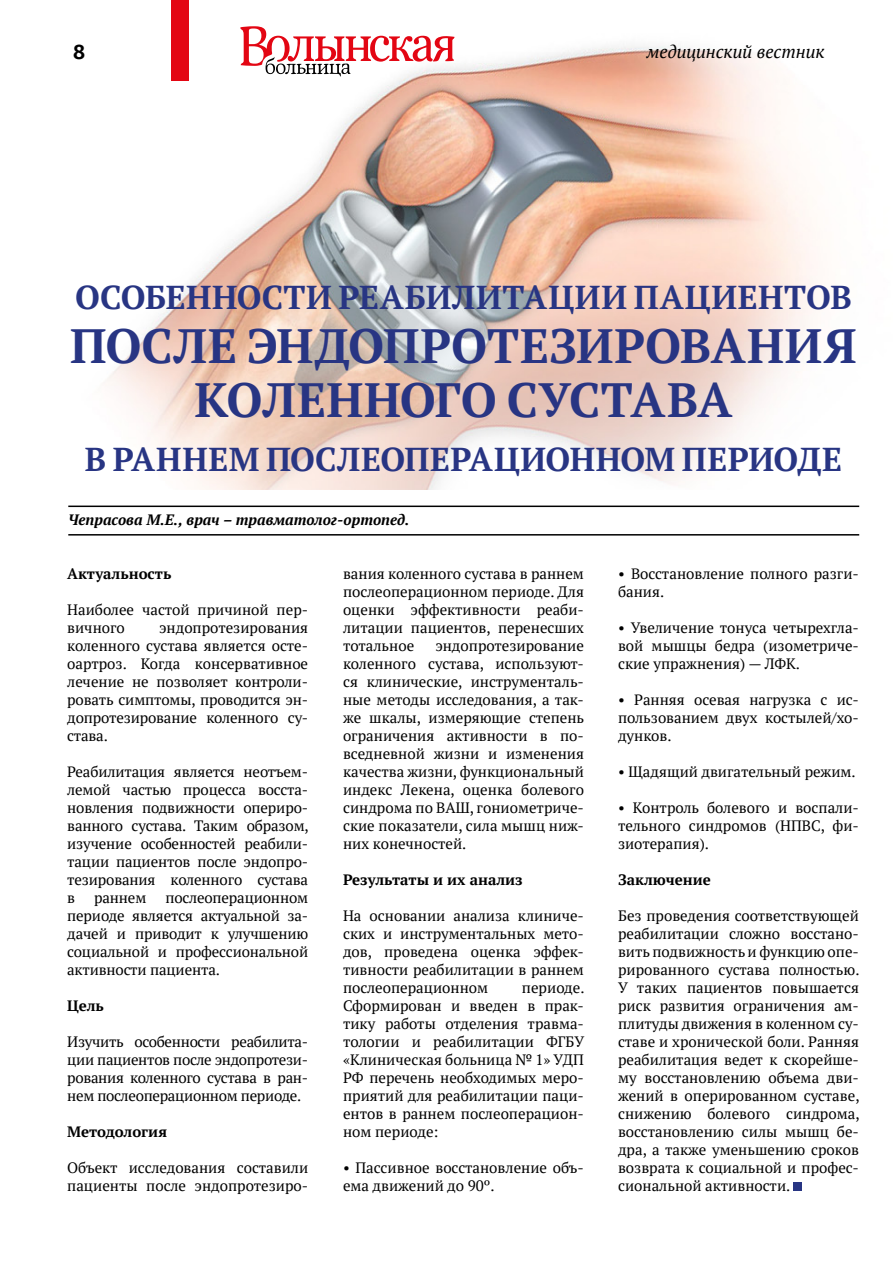
<style>
.page{position:relative;width:893px;height:1263px;background:#fff}
.page>*{position:absolute;margin:0;border:0;box-sizing:border-box;transform-origin:0 0}
.t1{font:700 48px/54px "PT Serif";color:#283583;text-align:center}
.t2{font:700 33px "PT Serif";letter-spacing:.01em;color:#283583}
.t3{font:600 21px "Fira Sans";color:#000}
.t4{font:italic 18px "PT Serif";color:#000}
.t5{font:15px/18px "PT Serif";color:#000;text-align:justify}
.t6{font:700 15px "PT Serif";color:#000}
.t7{font:italic 700 15px "PT Serif";color:#000}
</style>
<div class="page">
<img style="left:107px;top:36px;width:708px;height:453px">
<hr style="left:68px;top:506px;width:791px;height:1px;background:#000">
<hr style="left:68px;top:534px;width:791px;height:2px;background:#000">
<div style="left:793px;top:1182px;width:9px;height:9px;background:#283583"></div>
<svg style="left:240px;top:26px;width:214px;height:51px"></svg>
<div style="left:171px;top:0;width:18px;height:80px;background:#e30613"></div>
<h3 class="t3" style="left:73px;top:34px;width:14px">8</h3>
<p class="t4" style="left:647px;top:40px;width:179px">медицинский вестник</p>
<h2 class="t2" style="left:75px;top:275px;width:778px">ОСОБЕННОСТИ РЕАБИЛИТАЦИИ ПАЦИЕНТОВ</h2>
<h1 class="t1" style="left:70px;top:318px;width:788px">ПОСЛЕ ЭНДОПРОТЕЗИРОВАНИЯ<br>КОЛЕННОГО СУСТАВА</h1>
<h2 class="t2" style="left:85px;top:437px;width:759px">В РАННЕМ ПОСЛЕОПЕРАЦИОННОМ ПЕРИОДЕ</h2>
<p class="t7" style="left:68px;top:510px;width:343px">Чепрасова М.Е., врач – травматолог-ортопед.</p>
<p class="t6" style="left:67px;top:564px;width:106px">Актуальность</p>
<p class="t5" style="left:67px;top:601px;width:242px">Наиболее частой причиной пер&shy;вичного</p>
<p class="t5" style="left:67px;top:619px;width:242px;text-indent:92px">эндопротезирования коленного сустава является осте&shy;оартроз. Когда консервативное лечение не позволяет контроли&shy;ровать симптомы, проводится эн&shy;допротезирование коленного су&shy;става.</p>
<p class="t5" style="left:67px;top:763px;width:243px">Реабилитация является неотъем&shy;лемой частью процесса восста&shy;новления подвижности опериро&shy;ванного сустава. Таким образом, изучение особенностей реабили&shy;тации пациентов после эндопро&shy;тезирования коленного сустава в</p>
<p class="t5" style="left:67px;top:889px;width:242px;text-indent:98px">послеоперационном периоде является актуальной за&shy;дачей и приводит к улучшению социальной и профессиональной активности пациента.</p>
<p class="t6" style="left:67px;top:996px;width:38px">Цель</p>
<p class="t5" style="left:67px;top:1033px;width:242px">Изучить особенности реабилита&shy;ции пациентов после эндопротези&shy;рования коленного сустава в ран&shy;нем послеоперационном периоде.</p>
<p class="t6" style="left:67px;top:1122px;width:101px">Методология</p>
<p class="t5" style="left:67px;top:1159px;width:242px">Объект исследования составили пациенты после эндопротезиро-</p>
<p class="t5" style="left:94px;top:889px;width:54px">раннем</p>
<p class="t5" style="left:343px;top:565px;width:242px">вания коленного сустава в раннем послеоперационном периоде. Для оценки эффективности реаби&shy;литации пациентов, перенесших тотальное</p>
<p class="t5" style="left:343px;top:637px;width:243px;text-indent:92px">эндопротезирование коленного сустава, используют&shy;ся клинические, инструменталь&shy;ные методы исследования, а так&shy;же шкалы, измеряющие степень ограничения активности в по&shy;вседневной жизни и изменения качества жизни, функциональный индекс Лекена, оценка болевого синдрома по ВАШ, гониометриче&shy;ские показатели, сила мышц ниж&shy;них конечностей.</p>
<p class="t6" style="left:343px;top:870px;width:181px">Результаты и их анализ</p>
<p class="t5" style="left:343px;top:907px;width:242px">На основании анализа клиниче&shy;ских и инструментальных мето&shy;дов, проведена оценка эффек&shy;тивности реабилитации в раннем послеоперационном</p>
<p class="t5" style="left:343px;top:979px;width:243px;text-indent:179px">периоде.<br>Сформирован и введен в прак&shy;тику работы отделения травма&shy;тологии и реабилитации ФГБУ «Клиническая больница № 1» УДП РФ перечень необходимых меро&shy;приятий для реабилитации паци&shy;ентов в раннем послеоперацион&shy;ном периоде:</p>
<p class="t5" style="left:343px;top:1159px;width:242px">• Пассивное восстановление объ&shy;ема движений до 90º.</p>
<p class="t5" style="left:618px;top:565px;width:242px">• Восстановление полного разги&shy;бания.</p>
<p class="t5" style="left:618px;top:619px;width:242px">• Увеличение тонуса четырехгла&shy;вой мышцы бедра (изометриче&shy;ские упражнения) — ЛФК.</p>
<p class="t5" style="left:618px;top:691px;width:242px">• Ранняя осевая нагрузка с ис&shy;пользованием двух костылей/хо&shy;дунков.</p>
<p class="t5" style="left:618px;top:763px;width:239px">• Щадящий двигательный режим.</p>
<p class="t5" style="left:618px;top:799px;width:242px">• Контроль болевого и воспали&shy;тельного синдромов (НПВС, фи&shy;зиотерапия).</p>
<p class="t6" style="left:618px;top:870px;width:94px">Заключение</p>
<p class="t5" style="left:618px;top:907px;width:243px">Без проведения соответствующей реабилитации сложно восстано&shy;вить подвижность и функцию опе&shy;рированного сустава полностью.<br>У таких пациентов повышается риск развития ограничения ам&shy;плитуды движения в коленном су&shy;ставе и хронической боли. Ранняя реабилитация ведет к скорейше&shy;му восстановлению объема дви&shy;жений в оперированном суставе, снижению болевого синдрома, восстановлению силы мышц бе&shy;дра, а также уменьшению сроков возврата к социальной и профес&shy;сиональной активности.</p>
</div>
